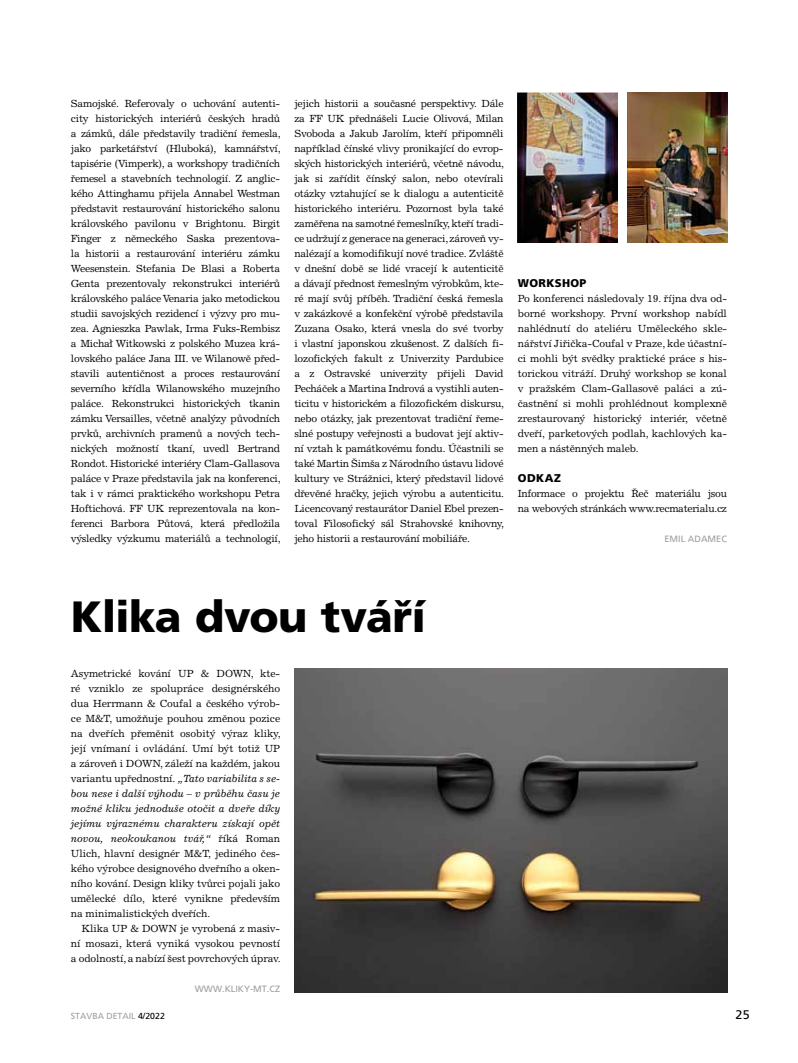
<style>
.page{position:relative;width:798px;height:1063px;background:#fff}
.page>*{position:absolute;margin:0;border:0;box-sizing:border-box;transform-origin:0 0}
.t1{font:43.75px "Frutiger CE Black";letter-spacing:-.02em;color:#000}
.t2{font:12.5px "Frutiger CE";color:#000}
.t3{font:11.25px "Frutiger CE Black";letter-spacing:.03em;color:#000}
.t4{font:10.38px/15px "Excelsior CE";letter-spacing:-.025em;color:#000;text-align:justify}
.t5{font:9.12px "Frutiger CE";letter-spacing:.005em;color:#9d9e9e}
.t6{font:8.75px "Frutiger CE";color:#9d9e9e}
.s1{font-style:italic}
.s2{color:#000}
</style>
<div class="page">
<img style="left:294px;top:669px;width:432px;height:323px">
<img style="left:627px;top:92px;width:99px;height:150px">
<img style="left:517px;top:92px;width:100px;height:150px">
<p class="t4" style="left:71px;top:96px;width:211px">Samojské. Referovaly o uchování autenti&shy;city historických interiérů českých hradů a zámků, dále představily tradiční řemesla, jako parketářství (Hluboká), kamnářství, tapisérie (Vimperk), a workshopy tradičních řemesel a stavebních technologií. Z anglic&shy;kého Attinghamu přijela Annabel Westman představit restaurování historického salonu královského pavilonu v Brightonu. Birgit Finger z německého Saska prezentova&shy;la historii a restaurování interiéru zámku Weesenstein. Stefania De Blasi a Roberta Genta prezentovaly rekonstrukci interiérů královského paláce Venaria jako metodickou studii savojských rezidencí i výzvy pro mu&shy;zea. Agnieszka Pawlak, Irma Fuks-Rembisz a Michał Witkowski z polského Muzea krá&shy;lovského paláce Jana III. ve Wilanowě před&shy;stavili autentičnost a proces restaurování severního křídla Wilanowského muzejního paláce. Rekonstrukci historických tkanin zámku Versailles, včetně analýzy původních prvků, archivních pramenů a nových tech&shy;nických možností tkaní, uvedl Bertrand Rondot. Historické interiéry Clam-Gallasova paláce v Praze představila jak na konferenci, tak i v rámci praktického workshopu Petra Hoftichová. FF UK reprezentovala na kon&shy;ferenci Barbora Půtová, která předložila výsledky výzkumu materiálů a technologií,</p>
<p class="t4" style="left:294px;top:96px;width:211px">jejich historii a současné perspektivy. Dále za FF UK přednášeli Lucie Olivová, Milan Svoboda a Jakub Jarolím, kteří připomněli například čínské vlivy pronikající do evrop&shy;ských historických interiérů, včetně návodu, jak si zařídit čínský salon, nebo otevírali otázky vztahující se k dialogu a autenticitě historického interiéru. Pozornost byla také zaměřena na samotné řemeslníky, kteří tradi&shy;ce udržují z generace na generaci, zároveň vy&shy;nalézají a komodifikují nové tradice. Zvláště v dnešní době se lidé vracejí k autenticitě a dávají přednost řemeslným výrobkům, kte&shy;ré mají svůj příběh. Tradiční česká řemesla v zakázkové a konfekční výrobě představila Zuzana Osako, která vnesla do své tvorby i vlastní japonskou zkušenost. Z dalších fi&shy;lozofických fakult z Univerzity Pardubice a z Ostravské univerzity přijeli David Pecháček a Martina Indrová a vystihli auten&shy;ticitu v historickém a filozofickém diskursu, nebo otázky, jak prezentovat tradiční řeme&shy;slné postupy veřejnosti a budovat její aktiv&shy;ní vztah k památkovému fondu. Účastnili se také Martin Šimša z Národního ústavu lidové kultury ve Strážnici, který představil lidové dřevěné hračky, jejich výrobu a autenticitu.<br>Licencovaný restaurátor Daniel Ebel prezen&shy;toval Filosofický sál Strahovské knihovny, jeho historii a restaurování mobiliáře.</p>
<p class="t3" style="left:517px;top:277px;width:69px">WORKSHOP</p>
<p class="t4" style="left:517px;top:291px;width:211px">Po konferenci následovaly 19. října dva od&shy;borné workshopy. První workshop nabídl nahlédnutí do ateliéru Uměleckého skle&shy;nářství Jiřička-Coufal v Praze, kde účastní&shy;ci mohli být svědky praktické práce s his&shy;torickou vitráží. Druhý workshop se konal v pražském Clam-Gallasově paláci a zú&shy;častnění si mohli prohlédnout komplexně zrestaurovaný historický interiér, včetně dveří, parketových podlah, kachlových ka&shy;men a nástěnných maleb.</p>
<p class="t3" style="left:517px;top:472px;width:45px">ODKAZ</p>
<p class="t4" style="left:517px;top:486px;width:211px">Informace o projektu Řeč materiálu jsou na webových stránkách www.recmaterialu.cz</p>
<p class="t5" style="left:664px;top:534px;width:64px">EMIL ADAMEC</p>
<h1 class="t1" style="left:71px;top:592px;width:356px">KLIKA DVOU TVÁŘÍ</h1>
<p class="t4" style="left:71px;top:666px;width:211px">Asymetrické kování UP &amp; DOWN, kte&shy;ré vzniklo ze spolupráce designérského dua Herrmann &amp; Coufal a českého výrob&shy;ce M&amp;T, umožňuje pouhou změnou pozice na dveřích přeměnit osobitý výraz kliky, její vnímaní i ovládání. Umí být totiž UP a zároveň i DOWN, záleží na každém, jakou variantu upřednostní. <span class="s1">„Tato variabilita s se&shy;bou nese i další výhodu – v průběhu času je možné kliku jednoduše otočit a dveře díky jejímu výraznému charakteru získají opět novou, neokoukanou tvář,“</span> říká Roman Ulich, hlavní designér M&amp;T, jediného čes&shy;kého výrobce designového dveřního a oken&shy;ního kování. Design kliky tvůrci pojali jako umělecké dílo, které vynikne především na minimalistických dveřích.</p>
<p class="t4" style="left:71px;top:921px;width:211px;text-indent:11px">Klika UP &amp; DOWN je vyrobená z masiv&shy;ní mosazi, která vyniká vysokou pevností a odolností, a nabízí šest povrchových úprav.</p>
<p class="t5" style="left:195px;top:984px;width:36px">WWW.KLIKY</p>
<p class="t5" style="left:250px;top:984px;width:31px">-MT.CZ</p>
<p class="t6" style="left:71px;top:1011px;width:95px">STAVBA DETAIL <span class="s2">4/2022</span></p>
<p class="t2" style="left:735px;top:1008px;width:16px">25</p>
</div>
